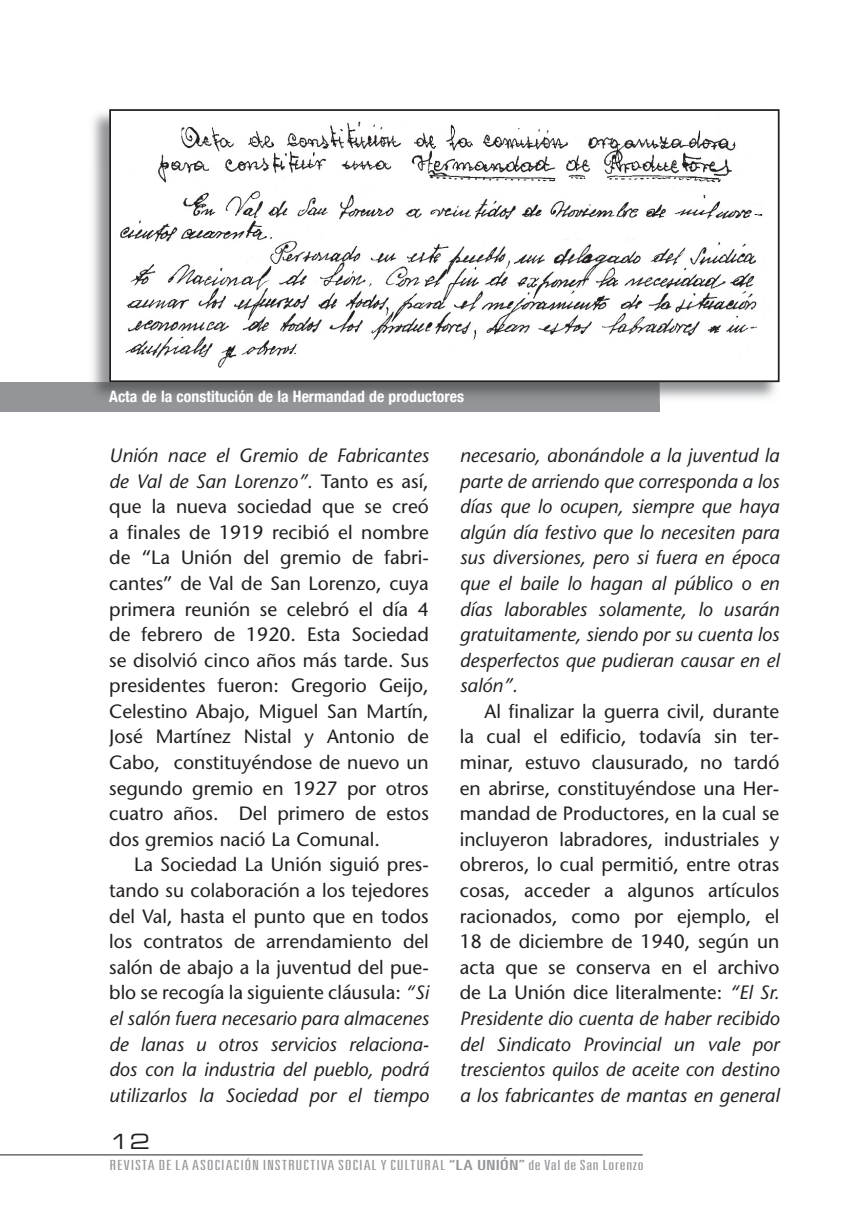
<style>
.page{position:relative;width:864px;height:1211px;background:#fff}
.page>*{position:absolute;margin:0;border:0;box-sizing:border-box;transform-origin:0 0}
.t1{font:21px "Eurostile Extended Two";color:#231f20}
.t2{font:19.25px/25.6px "Stone Sans";color:#231f20;text-align:justify}
.t3{font:italic 19.25px/25.6px "Stone Sans";color:#231f20;text-align:justify}
.t4{font:700 condensed 15.75px "Helvetica Neue";color:#fff}
.t5{font:300 ultra-condensed 14px "Univers";letter-spacing:.035em;color:#939598;scale:1.5 1}
.s1{font-style:italic}
.s2{font-weight:400}
</style>
<div class="page">
<hr style="left:0;top:1154px;width:642px;height:1px;background:#231f20">
<svg style="left:0;top:382px;width:659px;height:30px;background:#858689"></svg>
<img style="left:92px;top:109px;width:688px;height:57px">
<img style="left:92px;top:166px;width:17px;height:216px">
<img style="left:112px;top:112px;width:664px;height:255px">
<div style="left:109px;top:109px;width:670px;height:273px;border:2px solid #231f20"></div>
<p class="t4" style="left:109px;top:387px;width:356px">Acta de la constitución de la Hermandad de productores</p>
<p class="t2" style="left:109px;top:442px;width:321px"><span class="s1">Unión nace el Gremio de Fabricantes de Val de San Lorenzo”.</span> Tanto es así, que la nueva sociedad que se creó a finales de 1919 recibió el nombre de “La Unión del gremio de fabri&shy;cantes” de Val de San Lorenzo, cuya primera reunión se celebró el día 4 de febrero de 1920. Esta Sociedad se disolvió cinco años más tarde. Sus presidentes fueron: Gregorio Geijo, Celestino Abajo, Miguel San Martín, José Martínez Nistal y Antonio de Cabo, constituyéndose de nuevo un segundo gremio en 1927 por otros cuatro años. Del primero de estos dos gremios nació La Comunal.</p>
<p class="t2" style="left:109px;top:852px;width:321px;text-indent:25px">La Sociedad La Unión siguió pres&shy;tando su colaboración a los tejedores del Val, hasta el punto que en todos los contratos de arrendamiento del salón de abajo a la juventud del pue&shy;blo se recogía la siguiente cláusula: <span class="s1">“Si el salón fuera necesario para almacenes de lanas u otros servicios relaciona&shy;dos con la industria del pueblo, podrá utilizarlos la Sociedad por el tiempo</span></p>
<p class="t3" style="left:459px;top:442px;width:321px">necesario, abonándole a la juventud la parte de arriendo que corresponda a los días que lo ocupen, siempre que haya algún día festivo que lo necesiten para sus diversiones, pero si fuera en época que el baile lo hagan al público o en días laborables solamente, lo usarán gratuitamente, siendo por su cuenta los desperfectos que pudieran causar en el salón”.</p>
<p class="t2" style="left:459px;top:698px;width:321px;text-indent:25px">Al finalizar la guerra civil, durante la cual el edificio, todavía sin ter&shy;minar, estuvo clausurado, no tardó en abrirse, constituyéndose una Her&shy;mandad de Productores, en la cual se incluyeron labradores, industriales y obreros, lo cual permitió, entre otras cosas, acceder a algunos artículos racionados, como por ejemplo, el 18 de diciembre de 1940, según un acta que se conserva en el archivo de La Unión dice literalmente: <span class="s1">“El Sr.<br>Presidente dio cuenta de haber recibido del Sindicato Provincial un vale por trescientos quilos de aceite con destino a los fabricantes de mantas en general</span></p>
<p class="t1" style="left:109px;top:1127px;width:42px">12</p>
<p class="t5" style="left:109px;top:1158px;width:357px">REVISTA DE LA ASOCIACIÓN INSTRUCTIVA SOCIAL Y CULTURAL <span class="s2">“LA UNIÓN”</span> de Val de San Lorenzo</p>
</div>
